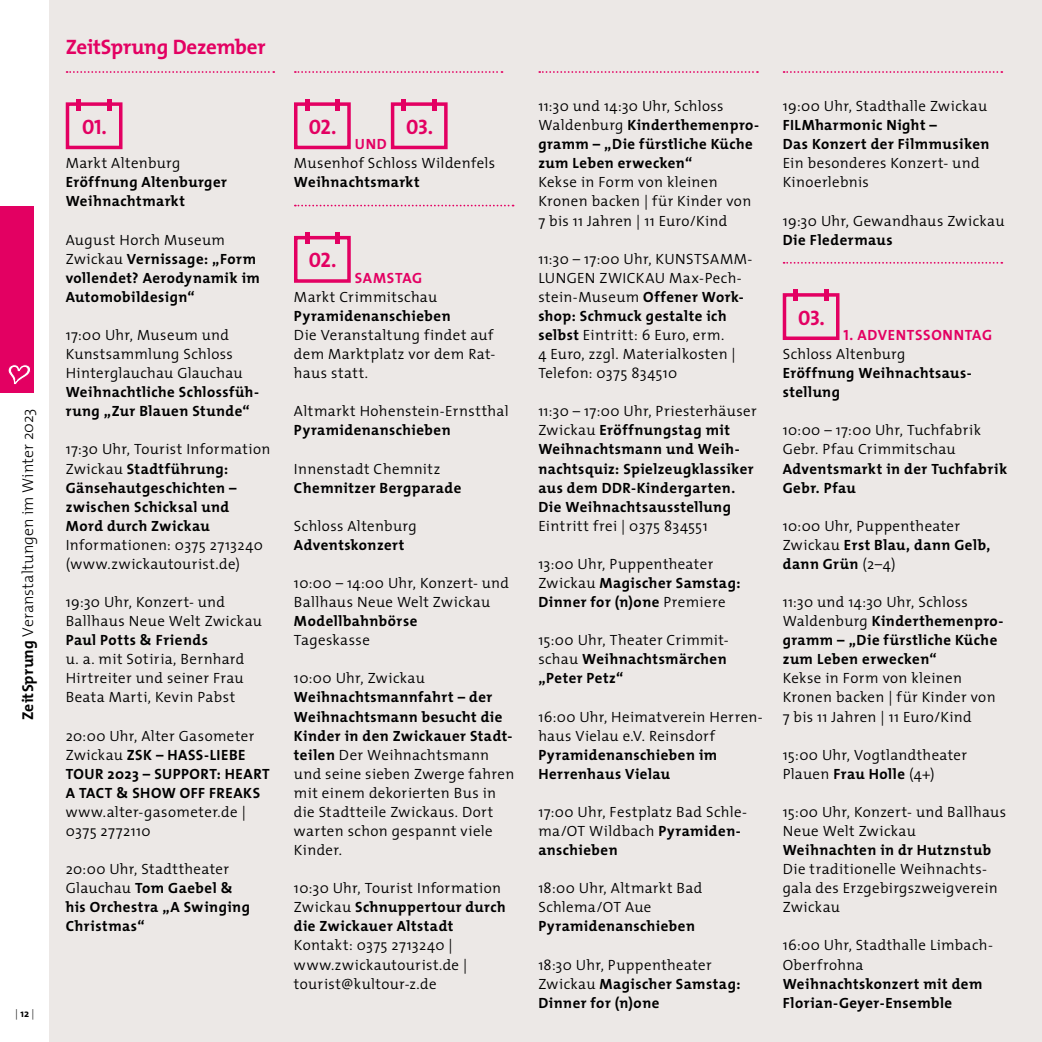
<style>
.page{position:relative;width:1042px;height:1042px;background:#fff}
.page>*{position:absolute;margin:0;border:0;box-sizing:border-box;transform-origin:0 0}
.t1{font:700 21px "The Mix";letter-spacing:-.01em;color:#e30062}
.t2{font:21px "The Mix Bold Caps";letter-spacing:-.02em;color:#e30062}
.t3{font:300 15.75px "The Mix";letter-spacing:.005em;color:#000}
.t4{font:300 14.88px/19.1px "The Mix";letter-spacing:.025em;color:#000}
.t5{font:700 14.88px/19.1px "The Mix";letter-spacing:.03em;color:#000}
.t6{font:700 14.88px "The Mix";letter-spacing:.04em;color:#e30062}
.t7{font:300 10.5px "The Mix";color:#000}
.s1{font-weight:700}
.s2{font-weight:300}
.s3{font-family:"The Mix Bold Caps";font-weight:400;color:#e30062}
.s4{font-weight:700;color:#e30062}
</style>
<div class="page">
<div style="left:50px;top:0;width:992px;height:1042px;background:#ece8e6"></div>
<svg style="left:539px;top:71px;width:219px;height:2px"></svg>
<svg style="left:783px;top:71px;width:219px;height:2px"></svg>
<svg style="left:783px;top:262px;width:219px;height:2px"></svg>
<div style="left:783px;top:293px;width:56px;height:47px;border:4px solid #e30062"></div>
<div style="left:793px;top:289px;width:5px;height:12px;background:#e30062"></div>
<div style="left:824px;top:289px;width:5px;height:12px;background:#e30062"></div>
<div style="left:0;top:206px;width:33px;height:187px;background:#e30062"></div>
<svg style="left:8px;top:364px;width:23px;height:21px"></svg>
<svg style="left:295px;top:71px;width:207px;height:2px"></svg>
<div style="left:294px;top:102px;width:57px;height:47px;border:4px solid #e30062"></div>
<div style="left:305px;top:99px;width:5px;height:12px;background:#e30062"></div>
<div style="left:335px;top:99px;width:5px;height:12px;background:#e30062"></div>
<div style="left:391px;top:102px;width:57px;height:47px;border:4px solid #e30062"></div>
<div style="left:401px;top:99px;width:5px;height:12px;background:#e30062"></div>
<div style="left:432px;top:99px;width:5px;height:12px;background:#e30062"></div>
<svg style="left:295px;top:205px;width:218px;height:1px"></svg>
<div style="left:294px;top:236px;width:57px;height:47px;border:4px solid #e30062"></div>
<div style="left:305px;top:232px;width:5px;height:12px;background:#e30062"></div>
<div style="left:335px;top:232px;width:5px;height:12px;background:#e30062"></div>
<svg style="left:67px;top:71px;width:207px;height:2px"></svg>
<div style="left:66px;top:102px;width:56px;height:47px;border:4px solid #e30062"></div>
<div style="left:76px;top:99px;width:5px;height:12px;background:#e30062"></div>
<div style="left:107px;top:99px;width:5px;height:12px;background:#e30062"></div>
<p class="t3" style="left:15px;top:720px;width:313px;rotate:-90deg"><span class="s1">ZeitSprung</span> Veranstaltungen im Winter 2023</p>
<p class="t7" style="left:15px;top:1005px;width:21px">| <span class="s1">12</span> |</p>
<h1 class="t1" style="left:66px;top:29px;width:201px">ZeitSprung Dezember</h1>
<h1 class="t2" style="left:82px;top:115px;width:26px">01.</h1>
<p class="t4" style="left:66px;top:153px;width:116px">Markt Altenburg</p>
<p class="t5" style="left:66px;top:172px;width:163px">Eröffnung Altenburger<br>Weihnachtmarkt</p>
<p class="t5" style="left:66px;top:230px;width:196px"><span class="s2">August Horch Museum<br>Zwickau</span> Vernissage: „Form vollendet? Aerodynamik im<br>Automobildesign“</p>
<p class="t4" style="left:66px;top:325px;width:178px">17:00 Uhr, Museum und<br>Kunstsammlung Schloss<br>Hinterglauchau Glauchau</p>
<p class="t5" style="left:66px;top:382px;width:195px">Weihnachtliche Schlossfüh&shy;rung „Zur Blauen Stunde“</p>
<p class="t5" style="left:66px;top:439px;width:206px"><span class="s2">17:30 Uhr, Tourist Information<br>Zwickau</span> Stadtführung:<br>Gänsehautgeschichten – zwischen Schicksal und<br>Mord durch Zwickau</p>
<p class="t4" style="left:66px;top:535px;width:199px">Informationen: 0375 2713240 (www.zwickautourist.de)</p>
<p class="t4" style="left:66px;top:592px;width:198px">19:30 Uhr, Konzert- und<br>Ballhaus Neue Welt Zwickau</p>
<p class="t5" style="left:66px;top:630px;width:144px">Paul Potts &amp; Friends</p>
<p class="t4" style="left:66px;top:649px;width:180px;text-align:justify">u. a. mit Sotiria, Bernhard Hirtreiter und seiner Frau Beata Marti, Kevin Pabst</p>
<p class="t5" style="left:66px;top:725px;width:206px"><span class="s2">20:00 Uhr, Alter Gasometer<br>Zwickau</span> ZSK – HASS-LIEBE<br>TOUR 2023 – SUPPORT: HEART<br>A TACT &amp; SHOW OFF FREAKS</p>
<p class="t4" style="left:66px;top:802px;width:182px">www.alter-gasometer.de |<br>0375 2772110</p>
<p class="t5" style="left:66px;top:859px;width:186px"><span class="s2">20:00 Uhr, Stadttheater<br>Glauchau</span> Tom Gaebel &amp; his Orchestra „A Swinging<br>Christmas“</p>
<h1 class="t2" style="left:406px;top:115px;width:28px">03.</h1>
<p class="t4" style="left:294px;top:153px;width:202px">Musenhof Schloss Wildenfels</p>
<p class="t5" style="left:294px;top:172px;width:127px">Weihnachtsmarkt</p>
<h1 class="t2" style="left:309px;top:115px;width:29px">02.</h1>
<p class="t6" style="left:355px;top:132px;width:33px">UND</p>
<h1 class="t2" style="left:309px;top:248px;width:29px">02.</h1>
<p class="t6" style="left:355px;top:265px;width:69px">SAMSTAG</p>
<p class="t4" style="left:294px;top:287px;width:145px">Markt Crimmitschau</p>
<p class="t5" style="left:294px;top:306px;width:158px">Pyramidenanschieben</p>
<p class="t4" style="left:294px;top:325px;width:203px">Die Veranstaltung findet auf dem Marktplatz vor dem Rat&shy;haus statt.</p>
<p class="t4" style="left:294px;top:401px;width:216px">Altmarkt Hohenstein-Ernstthal</p>
<p class="t5" style="left:294px;top:420px;width:158px">Pyramidenanschieben</p>
<p class="t4" style="left:294px;top:458px;width:148px">Innenstadt Chemnitz</p>
<p class="t5" style="left:294px;top:478px;width:169px">Chemnitzer Bergparade</p>
<p class="t4" style="left:294px;top:516px;width:124px">Schloss Altenburg</p>
<p class="t5" style="left:294px;top:535px;width:112px">Adventskonzert</p>
<p class="t4" style="left:294px;top:573px;width:217px">10:00 – 14:00 Uhr, Konzert- und<br>Ballhaus Neue Welt Zwickau</p>
<p class="t5" style="left:294px;top:611px;width:125px">Modellbahnbörse</p>
<p class="t4" style="left:294px;top:630px;width:77px">Tageskasse</p>
<p class="t4" style="left:294px;top:668px;width:132px">10:00 Uhr, Zwickau</p>
<p class="t4" style="left:294px;top:687px;width:222px"><span class="s1">Weihnachtsmannfahrt – der<br>Weihnachtsmann besucht die<br>Kinder in den Zwickauer Stadt&shy;teilen</span> Der Weihnachtsmann und seine sieben Zwerge fahren mit einem dekorierten Bus in die Stadtteile Zwickaus. Dort warten schon gespannt viele<br>Kinder.</p>
<p class="t5" style="left:294px;top:878px;width:213px"><span class="s2">10:30 Uhr, Tourist Information<br>Zwickau</span> Schnuppertour durch die Zwickauer Altstadt</p>
<p class="t4" style="left:294px;top:935px;width:175px">Kontakt: 0375 2713240 | www.zwickautourist.de | tourist@kultour-z.de</p>
<p class="t5" style="left:538px;top:96px;width:222px"><span class="s2">11:30 und 14:30 Uhr, Schloss<br>Waldenburg</span> Kinderthemenpro&shy;gramm – „Die fürstliche Küche zum Leben erwecken“</p>
<p class="t4" style="left:538px;top:172px;width:214px">Kekse in Form von kleinen<br>Kronen backen | für Kinder von<br>7 bis 11 Jahren | 11 Euro/Kind</p>
<p class="t4" style="left:538px;top:249px;width:216px">11:30 – 17:00 Uhr, KUNSTSAMM-<br>LUNGEN ZWICKAU Max-Pech&shy;stein-Museum <span class="s1">Offener Work&shy;shop: Schmuck gestalte ich selbst</span> Eintritt: 6 Euro, erm.<br>4 Euro, zzgl. Materialkosten |<br>Telefon: 0375 834510</p>
<p class="t5" style="left:538px;top:401px;width:220px"><span class="s2">11:30 – 17:00 Uhr, Priesterhäuser<br>Zwickau</span> Eröffnungstag mit<br>Weihnachtsmann und Weih&shy;nachtsquiz: Spielzeugklassiker aus dem DDR-Kindergarten.<br>Die Weihnachtsausstellung</p>
<p class="t4" style="left:538px;top:516px;width:171px">Eintritt frei | 0375 834551</p>
<p class="t4" style="left:538px;top:554px;width:204px">13:00 Uhr, Puppentheater<br>Zwickau <span class="s1">Magischer Samstag:<br>Dinner for (n)one</span> Premiere</p>
<p class="t4" style="left:538px;top:630px;width:192px">15:00 Uhr, Theater Crimmit&shy;schau <span class="s1">Weihnachtsmärchen „Peter Petz“</span></p>
<p class="t4" style="left:538px;top:706px;width:226px">16:00 Uhr, Heimatverein Herren&shy;haus Vielau e.V. Reinsdorf</p>
<p class="t5" style="left:538px;top:745px;width:180px">Pyramidenanschieben im<br>Herrenhaus Vielau</p>
<p class="t4" style="left:538px;top:802px;width:210px">17:00 Uhr, Festplatz Bad Schle&shy;ma/OT Wildbach <span class="s1">Pyramiden&shy;anschieben</span></p>
<p class="t4" style="left:538px;top:878px;width:165px">18:00 Uhr, Altmarkt Bad<br>Schlema/OT Aue</p>
<p class="t5" style="left:538px;top:916px;width:158px">Pyramidenanschieben</p>
<p class="t5" style="left:538px;top:954px;width:204px"><span class="s2">18:30 Uhr, Puppentheater<br>Zwickau</span> Magischer Samstag:<br>Dinner for (n)one</p>
<p class="t4" style="left:783px;top:96px;width:206px">19:00 Uhr, Stadthalle Zwickau</p>
<p class="t5" style="left:783px;top:115px;width:208px">FILMharmonic Night –<br>Das Konzert der Filmmusiken</p>
<p class="t4" style="left:783px;top:153px;width:198px">Ein besonderes Konzert- und<br>Kinoerlebnis</p>
<p class="t4" style="left:783px;top:210px;width:223px">19:30 Uhr, Gewandhaus Zwickau</p>
<p class="t5" style="left:783px;top:230px;width:112px">Die Fledermaus</p>
<h1 class="t2" style="left:798px;top:306px;width:28px">03.</h1>
<p class="t4" style="left:783px;top:325px;width:211px;text-indent:61px"><span class="s3">1</span><span class="s4">. ADVENTSSONNTAG<br></span>Schloss Altenburg</p>
<p class="t5" style="left:783px;top:363px;width:191px">Eröffnung Weihnachtsaus&shy;stellung</p>
<p class="t4" style="left:783px;top:420px;width:200px">10:00 – 17:00 Uhr, Tuchfabrik<br>Gebr. Pfau Crimmitschau</p>
<p class="t5" style="left:783px;top:458px;width:226px">Adventsmarkt in der Tuchfabrik<br>Gebr. Pfau</p>
<p class="t4" style="left:783px;top:516px;width:209px">10:00 Uhr, Puppentheater<br>Zwickau <span class="s1">Erst Blau, dann Gelb, dann Grün</span> (2–4)</p>
<p class="t5" style="left:783px;top:592px;width:222px"><span class="s2">11:30 und 14:30 Uhr, Schloss<br>Waldenburg</span> Kinderthemenpro&shy;gramm – „Die fürstliche Küche zum Leben erwecken“</p>
<p class="t4" style="left:783px;top:668px;width:214px">Kekse in Form von kleinen<br>Kronen backen | für Kinder von<br>7 bis 11 Jahren | 11 Euro/Kind</p>
<p class="t4" style="left:783px;top:744px;width:186px">15:00 Uhr, Vogtlandtheater<br>Plauen <span class="s1">Frau Holle</span> (4+)</p>
<p class="t4" style="left:783px;top:802px;width:225px">15:00 Uhr, Konzert- und Ballhaus<br>Neue Welt Zwickau</p>
<p class="t5" style="left:783px;top:840px;width:210px">Weihnachten in dr Hutznstub</p>
<p class="t4" style="left:783px;top:859px;width:216px">Die traditionelle Weihnachts&shy;gala des Erzgebirgszweigverein<br>Zwickau</p>
<p class="t4" style="left:783px;top:935px;width:210px">16:00 Uhr, Stadthalle Limbach-<br>Oberfrohna</p>
<p class="t5" style="left:783px;top:973px;width:201px">Weihnachtskonzert mit dem<br>Florian-Geyer-Ensemble</p>
</div>
